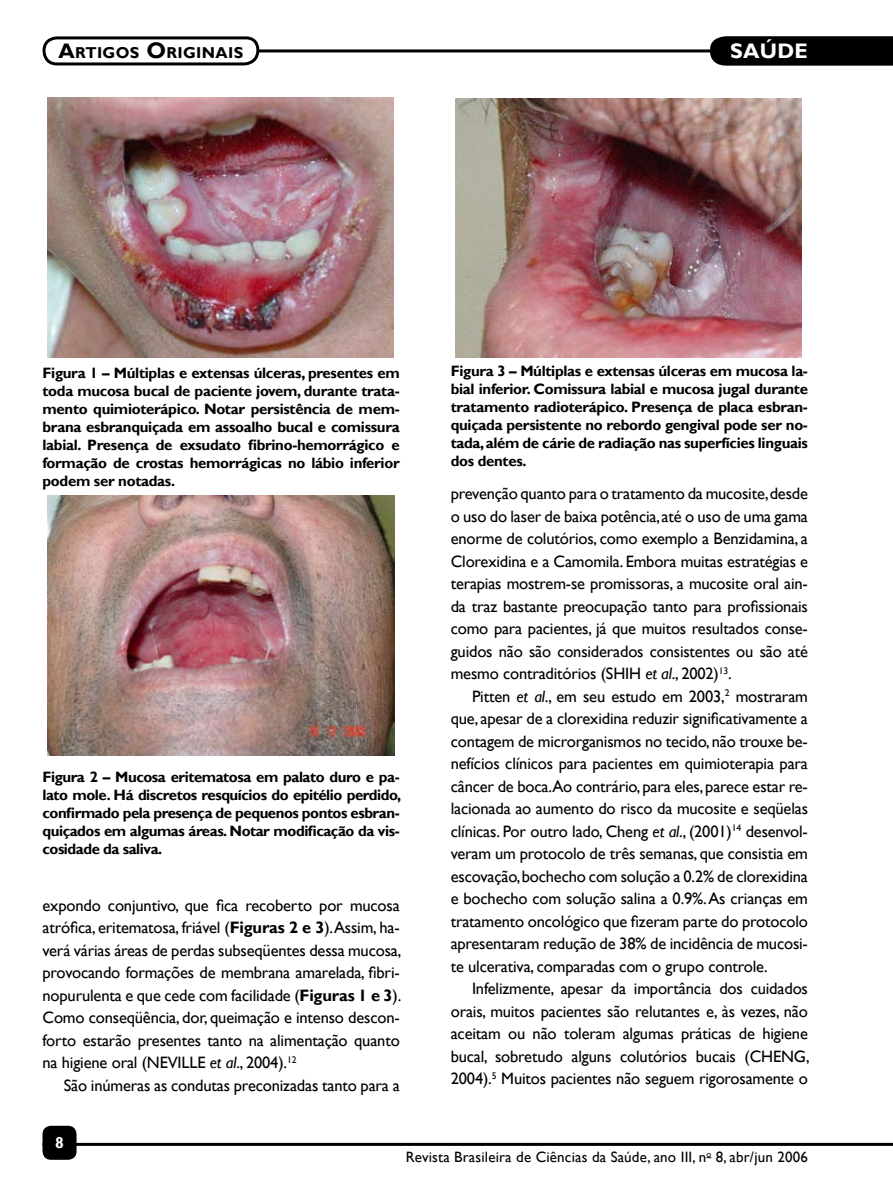
<style>
.page{position:relative;width:893px;height:1191px;background:#fff}
.page>*{position:absolute;margin:0;border:0;box-sizing:border-box;transform-origin:0 0}
.t1{font:700 21px "Gill Sans";letter-spacing:.015em;color:#fff}
.t2{font:16.5px/22.5px "Gill Sans";letter-spacing:-.01em;color:#000;text-align:justify}
.t3{font:700 15.75px "Gill Sans";letter-spacing:.025em;color:#000}
.t4{font:700 15px/18px "Gill Sans";letter-spacing:-.02em;color:#000;text-align:justify}
.t5{font:15px "Gill Sans";letter-spacing:.01em;color:#000}
.s1{font-size:21px}
.s2{font-size:22.5px}
.s3{font-weight:700}
.s4{font-style:italic}
</style>
<div class="page">
<hr style="left:128px;top:49px;width:588px;height:3px;background:#000">
<hr style="left:43px;top:1142px;width:850px;height:3px;background:#000">
<div style="left:43px;top:1125px;width:34px;height:34px;background:#000;border-radius:9px"></div>
<svg style="left:42px;top:36px;width:219px;height:30px"></svg>
<svg style="left:710px;top:36px;width:183px;height:30px;background:#080808"></svg>
<img style="left:48px;top:495px;width:347px;height:260px">
<img style="left:456px;top:99px;width:345px;height:259px">
<img style="left:48px;top:98px;width:345px;height:260px">
<p class="t3" style="left:59px;top:43px;width:185px"><span class="s1">A</span>rtigos <span class="s2">O</span>riginais</p>
<p class="t1" style="left:730px;top:38px;width:79px">SAÚDE</p>
<p class="t4" style="left:43px;top:364px;width:359px">Figura 1 – Múltiplas e extensas úlceras, presentes em toda mucosa bucal de paciente jovem, durante trata&shy;mento quimioterápico. Notar persistência de mem&shy;brana esbranquiçada em assoalho bucal e comissura labial. Presença de exsudato fibrino-hemorrágico e formação de crostas hemorrágicas no lábio inferior podem ser notadas.</p>
<p class="t4" style="left:43px;top:768px;width:360px">Figura 2 – Mucosa eritematosa em palato duro e pa&shy;lato mole. Há discretos resquícios do epitélio perdido, confirmado pela presença de pequenos pontos esbran&shy;quiçados em algumas áreas. Notar modificação da vis&shy;cosidade da saliva.</p>
<p class="t2" style="left:43px;top:894px;width:360px">expondo conjuntivo, que fica recoberto por mucosa atrófica, eritematosa, friável (<span class="s3">Figuras 2 e 3</span>).Assim, ha&shy;verá várias áreas de perdas subseqüentes dessa mucosa, provocando formações de membrana amarelada, fibri&shy;nopurulenta e que cede com facilidade (<span class="s3">Figuras 1 e 3</span>).<br>Como conseqüência, dor, queimação e intenso descon&shy;forto estarão presentes tanto na alimentação quanto na higiene oral (NEVILLE <span class="s4">et al</span>., 2004).<sup>12</sup></p>
<p class="t2" style="left:64px;top:1074px;width:337px">São inúmeras as condutas preconizadas tanto para a</p>
<p class="t4" style="left:451px;top:362px;width:359px">Figura 3 – Múltiplas e extensas úlceras em mucosa la&shy;bial inferior. Comissura labial e mucosa jugal durante tratamento radioterápico. Presença de placa esbran&shy;quiçada persistente no rebordo gengival pode ser no&shy;tada, além de cárie de radiação nas superfícies linguais dos dentes.</p>
<p class="t2" style="left:451px;top:482px;width:359px">prevenção quanto para o tratamento da mucosite, desde o uso do laser de baixa potência, até o uso de uma gama enorme de colutórios, como exemplo a Benzidamina, a Clorexidina e a Camomila. Embora muitas estratégias e terapias mostrem-se promissoras, a mucosite oral ain&shy;da traz bastante preocupação tanto para profissionais como para pacientes, já que muitos resultados conse&shy;guidos não são considerados consistentes ou são até mesmo contraditórios (SHIH <span class="s4">et al</span>., 2002)<sup>13</sup>.</p>
<p class="t2" style="left:451px;top:685px;width:359px;text-indent:21px">Pitten <span class="s4">et al</span>., em seu estudo em 2003,<sup>2</sup> mostraram que, apesar de a clorexidina reduzir significativamente a contagem de microrganismos no tecido, não trouxe be&shy;nefícios clínicos para pacientes em quimioterapia para câncer de boca.Ao contrário, para eles, parece estar re&shy;lacionada ao aumento do risco da mucosite e seqüelas clínicas. Por outro lado, Cheng <span class="s4">et al</span>., (2001)<sup>14</sup> desenvol&shy;veram um protocolo de três semanas, que consistia em escovação, bochecho com solução a 0.2% de clorexidina e bochecho com solução salina a 0.9%. As crianças em tratamento oncológico que fizeram parte do protocolo apresentaram redução de 38% de incidência de mucosi&shy;te ulcerativa, comparadas com o grupo controle.</p>
<p class="t2" style="left:451px;top:977px;width:360px;text-indent:21px">Infelizmente, apesar da importância dos cuidados orais, muitos pacientes são relutantes e, às vezes, não aceitam ou não toleram algumas práticas de higiene bucal, sobretudo alguns colutórios bucais (CHENG, 2004).<sup>5</sup> Muitos pacientes não seguem rigorosamente o</p>
<p class="t5" style="left:406px;top:1148px;width:404px">Revista Brasileira de Ciências da Saúde, ano III, n<sup>o</sup> 8, abr/jun 2006</p>
</div>
